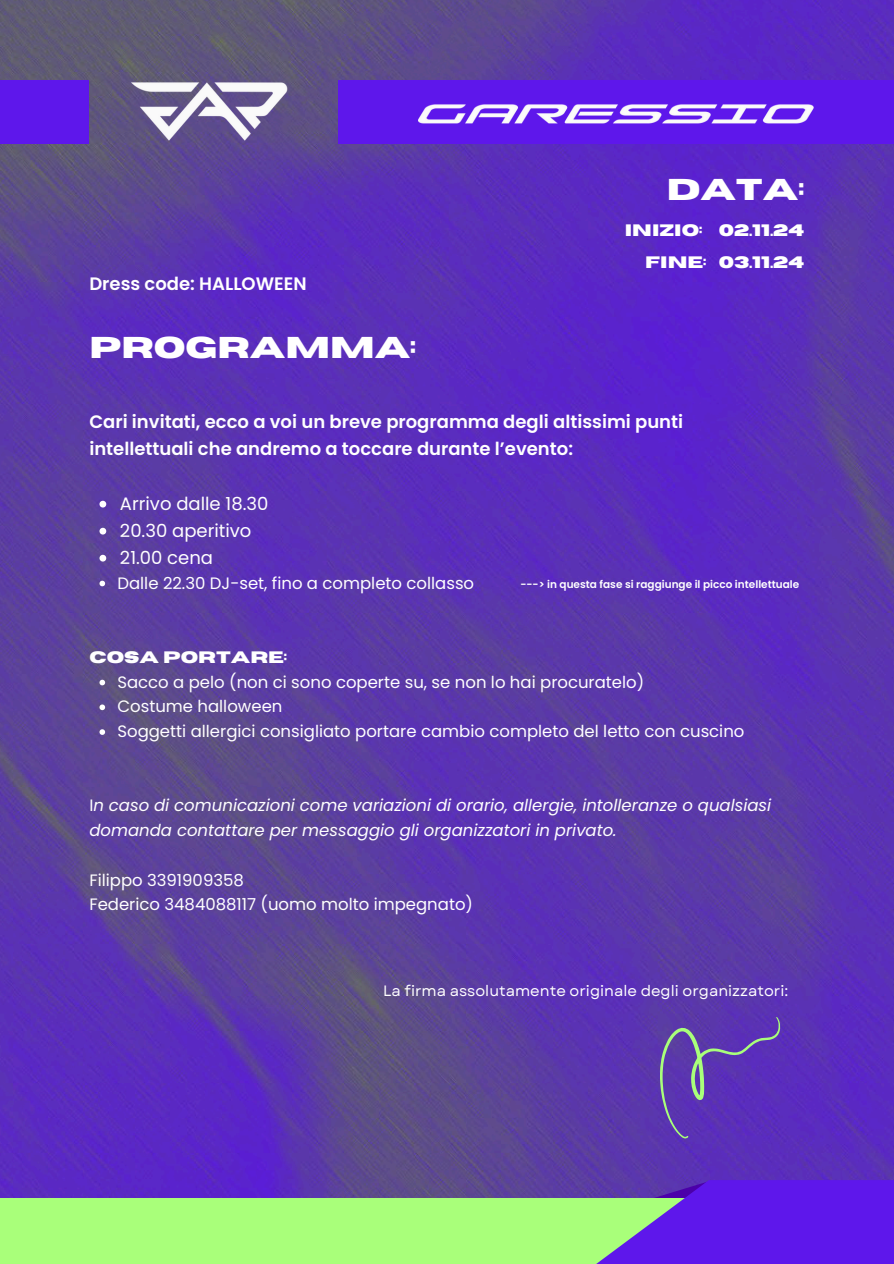
<style>
.page{position:relative;width:894px;height:1264px;background:#fff}
.page>*{position:absolute;margin:0;border:0;box-sizing:border-box;transform-origin:0 0}
.t1{font:700 30px "Horizon";color:#fff}
.t2{font:600 18px/27px "Poppins";color:#fff}
.t3{font:18px "Poppins";color:#fff}
.t4{font:16.5px/24.8px "Poppins";color:#fff}
.t5{font:italic 16.5px/24.8px "Poppins";color:#fff}
.t6{font:700 16.5px "Horizon";color:#fff}
.t7{font:15px "Garet";color:#fff}
.t8{font:600 10.5px "Poppins";color:#fff}
.s1{font-style:normal}
</style>
<div class="page">
<img style="left:0;top:0;width:893px;height:1197px">
<svg style="left:493px;top:1181px;width:70px;height:16px"></svg>
<div style="left:0;top:1197px;width:893px;height:66px;background:#a9ff7a"></div>
<div style="left:0;top:80px;width:89px;height:64px;background:#5e17eb"></div>
<div style="left:338px;top:80px;width:555px;height:64px;background:#5e17eb"></div>
<svg style="left:563px;top:1179px;width:330px;height:84px;fill:#5e17eb"></svg>
<svg style="left:659px;top:1016px;width:121px;height:122px;background:#5f3faf"></svg>
<img style="left:418px;top:61px;width:395px;height:102px">
<img style="left:29px;top:4px;width:366px;height:206px">
<svg style="left:99px;top:501px;width:7px;height:6px"></svg>
<svg style="left:99px;top:528px;width:7px;height:6px"></svg>
<svg style="left:99px;top:555px;width:7px;height:6px"></svg>
<svg style="left:99px;top:580px;width:6px;height:6px"></svg>
<svg style="left:99px;top:679px;width:6px;height:6px"></svg>
<svg style="left:99px;top:704px;width:6px;height:6px"></svg>
<svg style="left:99px;top:729px;width:6px;height:6px"></svg>
<p class="t1" style="left:666px;top:175px;width:139px">DATA:</p>
<h3 class="t6" style="left:624px;top:222px;width:181px">INIZIO: 02.11.24</h3>
<p class="t2" style="left:89px;top:270px;width:219px">Dress code: HALLOWEEN</p>
<h3 class="t1" style="left:89px;top:332px;width:328px">PROGRAMMA:</h3>
<p class="t6" style="left:645px;top:254px;width:161px">FINE: 03.11.24</p>
<h2 class="t2" style="left:89px;top:408px;width:595px">Cari invitati, ecco a voi un breve programma degli altissimi punti intellettuali che andremo a toccare durante l’evento:</h2>
<p class="t3" style="left:120px;top:491px;width:150px">Arrivo dalle 18.30</p>
<h2 class="t3" style="left:120px;top:518px;width:133px">20.30 aperitivo</h2>
<h2 class="t3" style="left:120px;top:545px;width:95px">21.00 cena</h2>
<h2 class="t4" style="left:117px;top:570px;width:358px">Dalle 22.30 DJ-set, fino a completo collasso</h2>
<h4 class="t8" style="left:520px;top:576px;width:280px">---&gt; in questa fase si raggiunge il picco intellettuale</h4>
<p class="t6" style="left:89px;top:649px;width:199px">COSA PORTARE:</p>
<h2 class="t4" style="left:117px;top:669px;width:528px">Sacco a pelo (non ci sono coperte su, se non lo hai procuratelo)</h2>
<p class="t4" style="left:117px;top:694px;width:166px">Costume halloween</p>
<p class="t4" style="left:117px;top:719px;width:628px">Soggetti allergici consigliato portare cambio completo del letto con cuscino</p>
<p class="t5" style="left:89px;top:793px;width:683px"><span class="s1">I</span>n caso di comunicazioni come variazioni di orario, allergie, intolleranze o qualsiasi domanda contattare per messaggio gli organizzatori in privato.</p>
<p class="t4" style="left:89px;top:867px;width:385px">Filippo 3391909358<br>Federico 3484088117 (uomo molto impegnato)</p>
<p class="t7" style="left:383px;top:980px;width:406px">La firma assolutamente originale degli organizzatori:</p>
</div>
